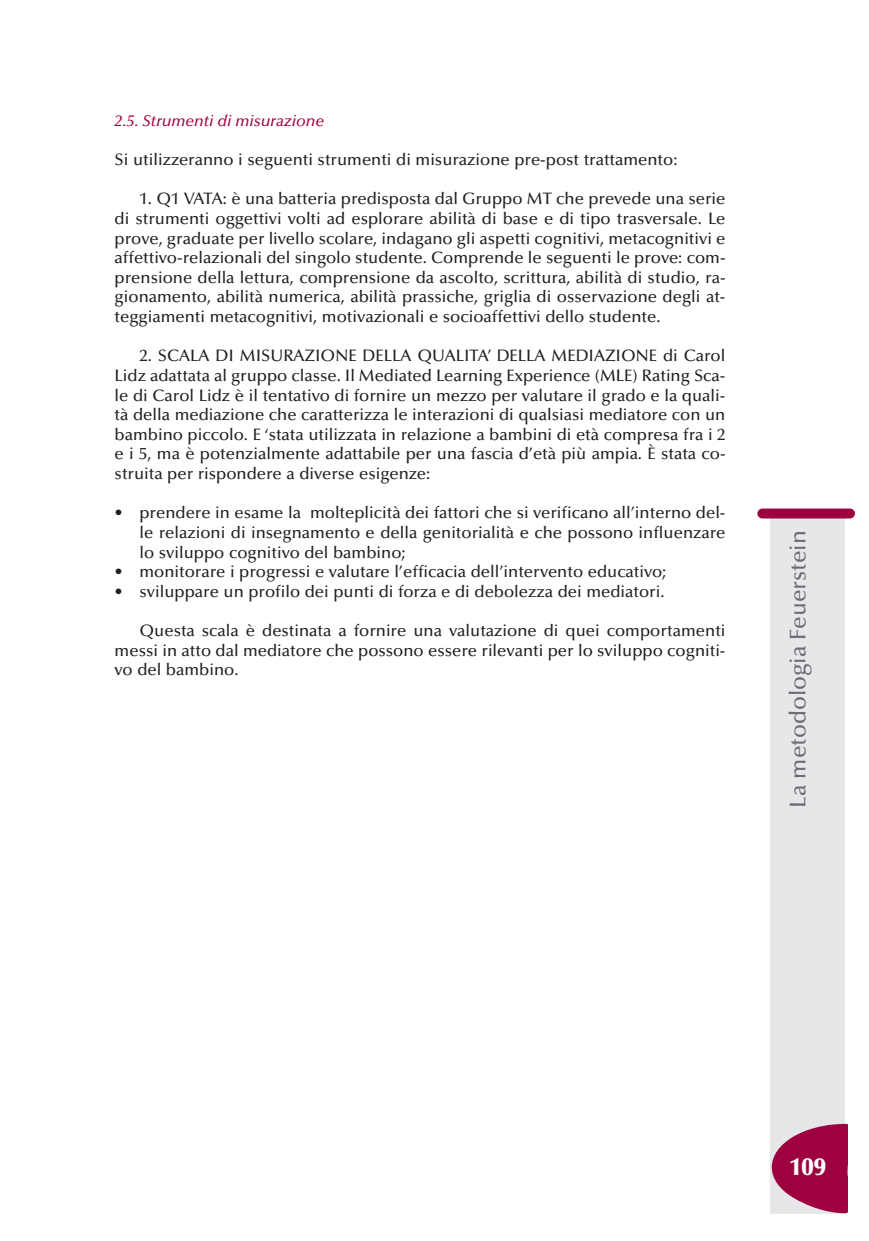
<style>
.page{position:relative;width:869px;height:1241px;background:#fff}
.page>*{position:absolute;margin:0;border:0;box-sizing:border-box;transform-origin:0 0}
.t1{font:900 24.5px "Optima";color:#fff}
.t2{font:500 22.75px "Optima";color:#6c6d70}
.t3{font:500 16.62px/19.6px "Optima";color:#231f20;text-align:justify}
.t4{font:italic 500 15.75px "Optima";color:#9d0140}
</style>
<div class="page">
<div style="left:770px;top:516px;width:74px;height:697px;background:#e6e7e9"></div>
<div style="left:757px;top:508px;width:97px;height:10px;background:#9d0140;border-radius:5px"></div>
<svg style="left:771px;top:1123px;width:76px;height:89px"></svg>
<p class="t4" style="left:115px;top:114px;width:211px">2.5. Strumenti di misurazione</p>
<p class="t3" style="left:115px;top:151px;width:564px">Si utilizzeranno i seguenti strumenti di misurazione pre-post trattamento:</p>
<p class="t3" style="left:115px;top:190px;width:612px;text-indent:25px">1. Q1 VATA: è una batteria predisposta dal Gruppo MT che prevede una serie di strumenti oggettivi volti ad esplorare abilità di base e di tipo trasversale. Le prove, graduate per livello scolare, indagano gli aspetti cognitivi, metacognitivi e affettivo-relazionali del singolo studente. Comprende le seguenti le prove: com&shy;prensione della lettura, comprensione da ascolto, scrittura, abilità di studio, ra&shy;gionamento, abilità numerica, abilità prassiche, griglia di osservazione degli at&shy;teggiamenti metacognitivi, motivazionali e socioaffettivi dello studente.</p>
<p class="t3" style="left:115px;top:347px;width:612px;text-indent:25px">2. SCALA DI MISURAZIONE DELLA QUALITA’ DELLA MEDIAZIONE di Carol Lidz adattata al gruppo classe. Il Mediated Learning Experience (MLE) Rating Sca&shy;le di Carol Lidz è il tentativo di fornire un mezzo per valutare il grado e la quali&shy;tà della mediazione che caratterizza le interazioni di qualsiasi mediatore con un bambino piccolo. E ‘stata utilizzata in relazione a bambini di età compresa fra i 2 e i 5, ma è potenzialmente adattabile per una fascia d’età più ampia. È stata co&shy;struita per rispondere a diverse esigenze:</p>
<p class="t3" style="left:139px;top:504px;width:587px;text-indent:-25px">• prendere in esame la molteplicità dei fattori che si verificano all’interno del&shy;le relazioni di insegnamento e della genitorialità e che possono influenzare lo sviluppo cognitivo del bambino;</p>
<p class="t3" style="left:115px;top:563px;width:553px">• monitorare i progressi e valutare l’efficacia dell’intervento educativo;</p>
<p class="t3" style="left:115px;top:583px;width:551px">• sviluppare un profilo dei punti di forza e di debolezza dei mediatori.</p>
<p class="t3" style="left:115px;top:622px;width:612px;text-indent:25px">Questa scala è destinata a fornire una valutazione di quei comportamenti messi in atto dal mediatore che possono essere rilevanti per lo sviluppo cogniti&shy;vo del bambino.</p>
<h2 class="t2" style="left:788px;top:807px;width:279px;rotate:-90deg">La metodologia Feuerstein</h2>
<h1 class="t1" style="left:789px;top:1156px;width:38px">109</h1>
</div>
